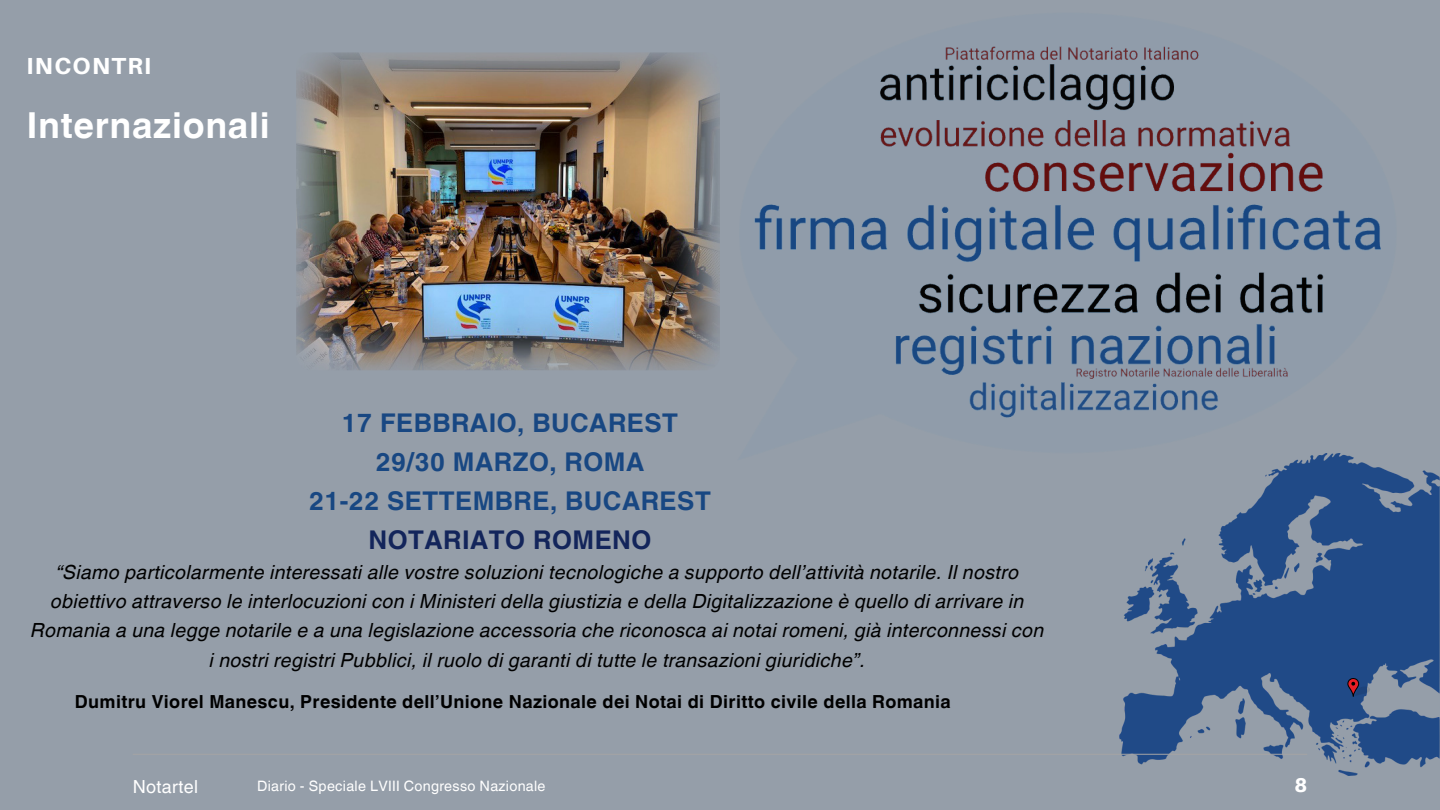
<style>
.page{position:relative;width:1440px;height:810px;background:#959ea9}
.page>*{position:absolute;margin:0;border:0;box-sizing:border-box;transform-origin:0 0}
.t1{font:700 35.8px "Helvetica World";letter-spacing:.02em;color:#fff}
.t2{font:700 25.8px "Helvetica World";letter-spacing:.02em;color:#184782}
.t3{font:700 25.8px "Helvetica World";letter-spacing:.02em;color:#13255b}
.t4{font:800 23.3px "Aileron";letter-spacing:.06em;color:#fff}
.t5{font:800 20px "Aileron";color:#fff}
.t6{font:italic 19.5px/29.2px "Helvetica World";letter-spacing:.02em;color:#000;text-align:center}
.t7{font:700 18px "Helvetica World";letter-spacing:.02em;color:#000}
.t8{font:18px "Helvetica World";letter-spacing:.02em;color:#fff}
.t9{font:14.4px "Helvetica World";letter-spacing:.02em;color:#fff}
</style>
<div class="page">
<img style="left:1120px;top:470px;width:320px;height:305px">
<svg style="left:1348px;top:678px;width:22px;height:19px"></svg>
<img style="left:754px;top:46px;width:660px;height:425px">
<hr style="left:133px;top:754px;width:1174px;height:1px;background:#a5a4a4">
<img style="left:296px;top:52px;width:424px;height:318px;border-radius:15px">
<p class="t4" style="left:27px;top:51px;width:126px">INCONTRI</p>
<p class="t1" style="left:27px;top:96px;width:244px">Internazionali</p>
<p class="t2" style="left:342px;top:401px;width:338px">17 FEBBRAIO, BUCAREST</p>
<p class="t2" style="left:376px;top:440px;width:270px">29/30 MARZO, ROMA</p>
<p class="t2" style="left:309px;top:479px;width:403px">21-22 SETTEMBRE, BUCAREST</p>
<p class="t3" style="left:368px;top:518px;width:285px">NOTARIATO ROMENO</p>
<p class="t6" style="left:31px;top:555px;width:1015px">“Siamo particolarmente interessati alle vostre soluzioni tecnologiche a supporto dell’attività notarile. Il nostro obiettivo attraverso le interlocuzioni con i Ministeri della giustizia e della Digitalizzazione è quello di arrivare in Romania a una legge notarile e a una legislazione accessoria che riconosca ai notai romeni, già interconnessi con i nostri registri Pubblici, il ruolo di garanti di tutte le transazioni giuridiche”.</p>
<p class="t7" style="left:75px;top:686px;width:877px">Dumitru Viorel Manescu, Presidente dell’Unione Nazionale dei Notai di Diritto civile della Romania</p>
<p class="t8" style="left:133px;top:776px;width:67px">Notartel</p>
<p class="t9" style="left:257px;top:777px;width:290px">Diario - Speciale LVIII Congresso Nazionale</p>
<p class="t5" style="left:1294px;top:772px;width:14px">8</p>
</div>
